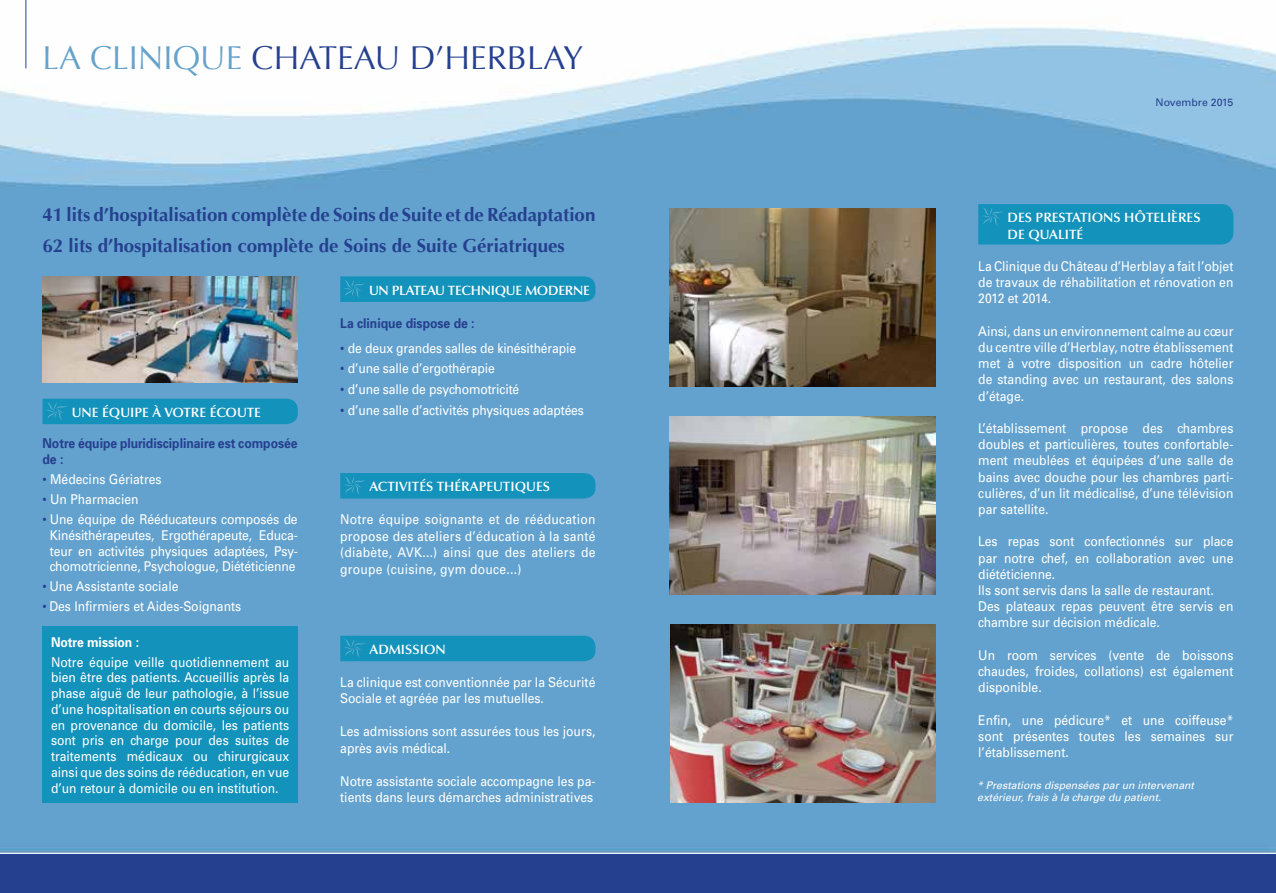
<style>
.page{position:relative;width:1276px;height:893px;background:#fff}
.page>*{position:absolute;margin:0;border:0;box-sizing:border-box;transform-origin:0 0}
.t1{font:33px "Optima";color:#25408f}
.t2{font:700 18.75px/31px "Optima";color:#25408f}
.t3{font:13.5px/16.2px "Univers";color:#fff;text-align:justify;scale:.9 1}
.t4{font:600 13.5px/16.2px "Optima";color:#fff}
.t5{font:700 13.5px/15.8px "Univers";color:#25408f;scale:.9 1}
.t6{font:700 13.5px "Univers";color:#fff;scale:.9 1}
.t7{font:italic 10.5px/12.6px "Univers";color:#fff}
.t8{font:10.5px "Univers";color:#25408f}
.s1{color:#65a3cc}
.s2{color:#25408f}
</style>
<div class="page">
<img style="left:0;top:0;width:1276px;height:855px">
<hr style="left:26px;top:0;width:1px;height:68px;background:#25408f">
<div style="left:978px;top:204px;width:255px;height:40px;background:#1392bb"></div>
<div style="left:0;top:855px;width:1276px;height:38px;background:#25408f"></div>
<div style="left:43px;top:399px;width:255px;height:25px;background:#1392bb"></div>
<div style="left:340px;top:276px;width:255px;height:26px;background:#1392bb"></div>
<div style="left:340px;top:473px;width:255px;height:26px;background:#1392bb"></div>
<div style="left:340px;top:636px;width:255px;height:25px;background:#1392bb"></div>
<div style="left:43px;top:626px;width:255px;height:176px;background:#1392bb"></div>
<img style="left:43px;top:276px;width:255px;height:107px">
<img style="left:670px;top:416px;width:265px;height:179px">
<img style="left:670px;top:624px;width:265px;height:179px">
<img style="left:670px;top:208px;width:265px;height:179px">
<h1 class="t1" style="left:43px;top:38px;width:542px"><span class="s1">LA CLIN IQUE</span> CHATEAU D’HERBLAY</h1>
<h2 class="t2" style="left:43px;top:200px;width:554px">41 lits d’hospitalisation complète de Soins de Suite et de Réadaptation<br>62 lits d’hospitalisation complète de Soins de Suite Gériatriques</h2>
<p class="t4" style="left:72px;top:404px;width:10px">UNE</p>
<p class="t4" style="left:102px;top:404px;width:16px">ÉQUI</p>
<p class="t4" style="left:134px;top:404px;width:48px">PE À VOTRE</p>
<p class="t4" style="left:210px;top:404px;width:17px">ÉCOUTE</p>
<p class="t5" style="left:43px;top:435px;width:285px">Notre équipe pluridisciplinaire est composée de :</p>
<p class="t3" style="left:43px;top:471px;width:134px"><span class="s2">•</span> Médecins Gériatres</p>
<p class="t3" style="left:43px;top:491px;width:108px"><span class="s2">•</span> Un Pharmacien</p>
<p class="t3" style="left:43px;top:511px;width:285px;line-height:15.8px;text-align:center"><span class="s2">•</span> Une équipe de Rééducateurs composés de Kinésithérapeutes, Ergothérapeute, Educa&shy;teur en activités physiques adaptées, Psy&shy;chomotricienne, Psychologue, Diététicienne</p>
<p class="t3" style="left:43px;top:578px;width:153px"><span class="s2">•</span> Une Assistante sociale</p>
<p class="t3" style="left:43px;top:598px;width:222px"><span class="s2">•</span> Des Infirmiers et Aides-Soignants</p>
<p class="t6" style="left:51px;top:633px;width:99px">Notre mission :</p>
<p class="t3" style="left:51px;top:654px;width:266px;line-height:15.8px">Notre équipe veille quotidiennement au bien être des patients. Accueillis après la phase aiguë de leur pathologie, à l’issue d’une hospitalisation en courts séjours ou en provenance du domicile, les patients sont pris en charge pour des suites de traitements médicaux ou chirurgicaux ainsi que des soins de rééducation, en vue d’un retour à domicile ou en institution.</p>
<p class="t4" style="left:369px;top:282px;width:39px">UN PLATEAU</p>
<p class="t4" style="left:448px;top:282px;width:10px">TECHNIQUE</p>
<p class="t4" style="left:525px;top:282px;width:22px">MODERNE</p>
<p class="t5" style="left:340px;top:314px;width:151px">La clinique dispose de :</p>
<p class="t3" style="left:340px;top:339px;width:264px"><span class="s2">•</span> de deux grandes salles de kinésithérapie</p>
<p class="t3" style="left:340px;top:360px;width:173px"><span class="s2">•</span> d’une salle d’ergothérapie</p>
<p class="t3" style="left:340px;top:381px;width:200px"><span class="s2">•</span> d’une salle de psychomotricité</p>
<p class="t3" style="left:340px;top:402px;width:272px"><span class="s2">•</span> d’une salle d’activités physiques adaptées</p>
<p class="t4" style="left:370px;top:479px;width:9px">ACTI</p>
<p class="t4" style="left:399px;top:479px;width:97px">VITÉS TH ÉRAPEUTIQUES</p>
<p class="t3" style="left:340px;top:511px;width:285px">Notre équipe soignante et de rééducation propose des ateliers d’éducation à la santé (diabète, AVK...) ainsi que des ateliers de groupe (cuisine, gym douce...)</p>
<p class="t4" style="left:370px;top:641px;width:78px">ADMISSION</p>
<p class="t3" style="left:340px;top:674px;width:285px">La clinique est conventionnée par la Sécurité<br>Sociale et agréée par les mutuelles.</p>
<p class="t3" style="left:340px;top:723px;width:285px">Les admissions sont assurées tous les jours, après avis médical.</p>
<p class="t3" style="left:340px;top:773px;width:285px">Notre assistante sociale accompagne les pa&shy;tients dans leurs démarches administratives</p>
<p class="t8" style="left:1155px;top:96px;width:79px">Novembre 2015</p>
<p class="t4" style="left:1007px;top:210px;width:194px">DES PRESTATIONS HÔTELIÈRES<br>DE QUALITÉ</p>
<p class="t3" style="left:978px;top:258px;width:285px">La Clinique du Château d’Herblay a fait l’objet de travaux de réhabilitation et rénovation en 2012 et 2014.</p>
<p class="t3" style="left:978px;top:323px;width:285px">Ainsi, dans un environnement calme au cœur du centre ville d’Herblay, notre établissement met à votre disposition un cadre hôtelier de standing avec un restaurant, des salons d’étage.</p>
<p class="t3" style="left:978px;top:420px;width:285px">L’établissement propose des chambres doubles et particulières, toutes confortable&shy;ment meublées et équipées d’une salle de bains avec douche pour les chambres parti&shy;culières, d’un lit médicalisé, d’une télévision par satellite.</p>
<p class="t3" style="left:978px;top:533px;width:285px;text-align:left">Les repas sont confectionnés sur place par notre chef, en collaboration avec une diététicienne.<br>Ils sont servis dans la salle de restaurant.<br>Des plateaux repas peuvent être servis en chambre sur décision médicale.</p>
<p class="t3" style="left:978px;top:647px;width:285px">Un room services (vente de boissons chaudes, froides, collations) est également disponible.</p>
<p class="t3" style="left:978px;top:711px;width:285px">Enfin, une pédicure* et une coiffeuse* sont présentes toutes les semaines sur l’établissement.</p>
<p class="t7" style="left:977px;top:778px;width:218px">* Prestations dispensées par un intervenant extérieur, frais à la charge du patient.</p>
</div>
